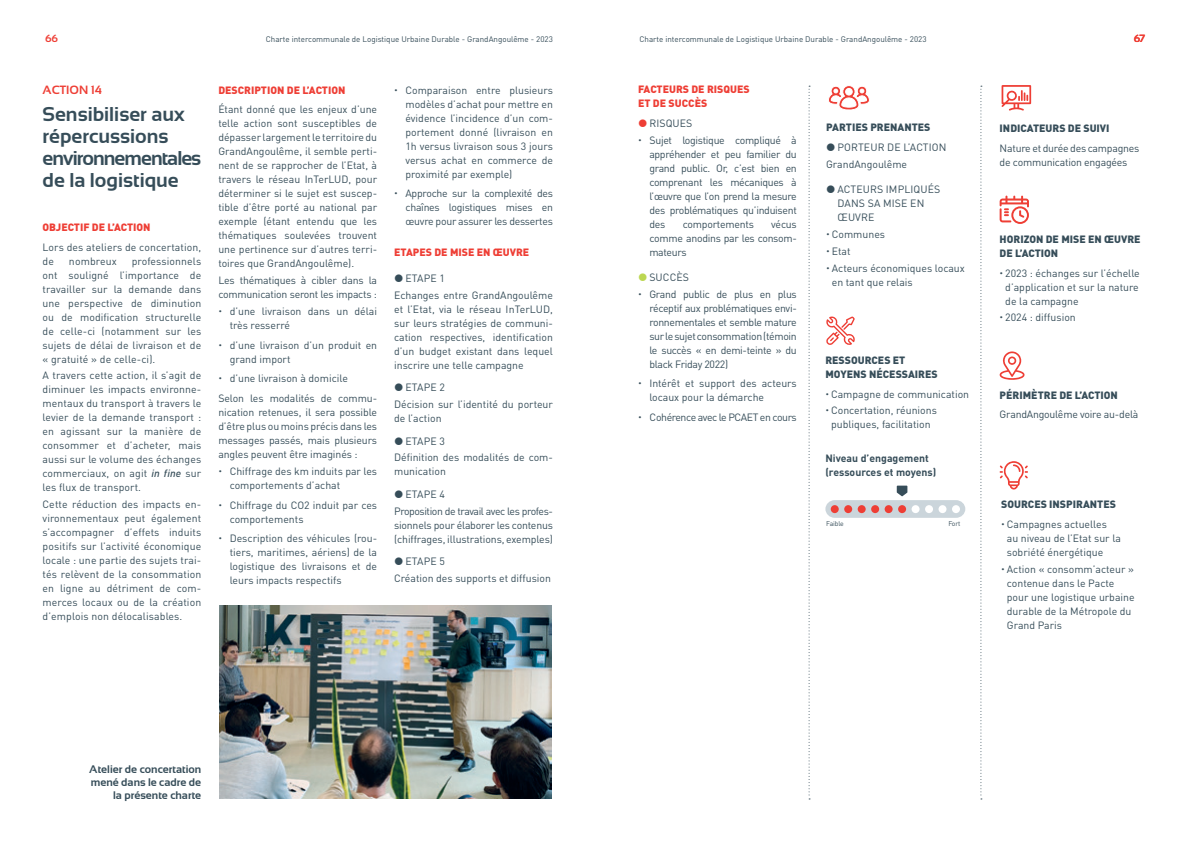
<style>
.page{position:relative;width:1191px;height:842px;background:#fff}
.page>*{position:absolute;margin:0;border:0;box-sizing:border-box;transform-origin:0 0}
.TITRE{font:700 20px/22px "Sansation";color:#364d59}
.SURTITRE_AXE_2{font:700 12px "Sansation";color:#ee3e35}
.TITRE-2{font:700 11px/13px "Sansation";color:#364d59;text-align:right}
.body{font:10.5px/14px "DIN Pro";color:#364d59}
.ACTIONPUCE{font:10.5px/14px "DIN Pro";letter-spacing:-.01em;color:#364d59;text-align:justify}
.body-2{font:10.5px/14px "DIN Pro";letter-spacing:-.02em;color:#364d59}
.body-3{font:900 10.5px/14px "DIN Pro";color:#364d59}
.T2_AXE_2{font:900 10.5px/14px "DIN Pro";color:#ee3e35}
.body-4{font:700 10.5px/14px "DIN Pro";color:#364d59}
.ETAPE{font:10.5px "DIN Pro";letter-spacing:.01em;color:#364d59}
.ACTIONPUCE-2{font:10.5px "DIN Pro";letter-spacing:-.04em;color:#364d59}
.body-5{font:700 10.5px "Sansation";color:#ee3e35}
.body-6{font:8px "DIN Pro";color:#364d59}
.body-7{font:6.8px "DIN Pro";letter-spacing:-.01em;color:#364d59}
.s1{font-family:"DIN";font-weight:500;font-style:italic}
</style>
<div class="page">
<svg style="left:1001px;top:85px;width:30px;height:26px"></svg>
<svg style="left:999px;top:351px;width:25px;height:29px"></svg>
<svg style="left:999px;top:461px;width:29px;height:28px"></svg>
<svg style="left:980px;top:86px;width:2px;height:713px"></svg>
<svg style="left:808px;top:86px;width:2px;height:713px"></svg>
<svg style="left:999px;top:195px;width:30px;height:29px"></svg>
<svg style="left:826px;top:317px;width:29px;height:28px"></svg>
<svg style="left:825px;top:486px;width:140px;height:32px"></svg>
<img style="left:220px;top:605px;width:331px;height:193px">
<svg style="left:829px;top:85px;width:41px;height:25px"></svg>
<p class="body-5" style="left:45px;top:33px;width:14px">66</p>
<p class="body-5" style="left:1133px;top:33px;width:13px">67</p>
<p class="body-6" style="left:266px;top:34px;width:289px">Charte intercommunale de Logistique Urbaine Durable - GrandAngoulême - 2023</p>
<p class="body-6" style="left:639px;top:34px;width:289px">Charte intercommunale de Logistique Urbaine Durable - GrandAngoulême - 2023</p>
<p class="SURTITRE_AXE_2" style="left:43px;top:83px;width:61px">ACTION 14</p>
<p class="TITRE" style="left:43px;top:103px;width:160px">Sensibiliser aux répercussions environnementales de la logistique</p>
<p class="T2_AXE_2" style="left:43px;top:220px;width:110px">OBJECTIF DE L’ACTION</p>
<p class="body" style="left:43px;top:239px;width:160px">Lors des ateliers de concertation, de</p>
<p class="body" style="left:43px;top:253px;width:160px;text-align:justify;text-indent:89px">professionnels ont souligné l’importance de travailler sur la demande dans une perspective de diminution ou de modification structurelle de celle-ci (notamment sur les sujets de délai de livraison et de « gratuité » de celle-ci).</p>
<p class="body" style="left:43px;top:368px;width:160px;text-align:justify">A travers cette action, il s’agit de diminuer les impacts environne&shy;mentaux du transport à travers le levier de la demande transport : en agissant sur la manière de consommer et d’acheter, mais aussi sur le volume des échanges commerciaux, on agit <span class="s1">in fine</span> sur les flux de transport.</p>
<p class="body" style="left:43px;top:497px;width:160px;text-align:justify">Cette réduction des impacts en&shy;vironnementaux peut également s’accompagner d’effets induits positifs sur l’activité économique locale : une partie des sujets trai&shy;tés relèvent de la consommation en ligne au détriment de com&shy;merces locaux ou de la création d’emplois non délocalisables.</p>
<p class="body" style="left:69px;top:253px;width:49px">nombreux</p>
<p class="T2_AXE_2" style="left:218px;top:82px;width:129px">DESCRIPTION DE L’ACTION</p>
<p class="body" style="left:218px;top:102px;width:160px;text-align:justify">Étant donné que les enjeux d’une telle action sont susceptibles de dépasser largement le territoire du GrandAngoulême, il semble perti&shy;nent de se rapprocher de l’Etat, à travers le réseau InTerLUD, pour déterminer si le sujet est suscep&shy;tible d’être porté au national par exemple (étant entendu que les thématiques soulevées trouvent une pertinence sur d’autres terri&shy;toires que GrandAngoulême).</p>
<p class="body-2" style="left:218px;top:273px;width:160px">Les thématiques à cibler dans la communication seront les impacts :</p>
<p class="ACTIONPUCE" style="left:230px;top:304px;width:149px">d’une livraison dans un délai très resserré</p>
<p class="ACTIONPUCE" style="left:230px;top:337px;width:149px">d’une livraison d’un produit en grand import</p>
<p class="ACTIONPUCE" style="left:230px;top:371px;width:120px">d’une livraison à domicile</p>
<p class="body" style="left:218px;top:391px;width:160px;text-align:justify">Selon les modalités de commu&shy;nication retenues, il sera possible d’être plus ou moins précis dans les messages passés, mais plusieurs angles peuvent être imaginés :</p>
<p class="ACTIONPUCE" style="left:230px;top:464px;width:149px">Chiffrage des km induits par les comportements d’achat</p>
<p class="ACTIONPUCE" style="left:230px;top:497px;width:149px">Chiffrage du CO2 induit par ces comportements</p>
<p class="ACTIONPUCE" style="left:230px;top:531px;width:149px">Description des véhicules (rou&shy;tiers, maritimes, aériens) de la logistique des livraisons et de leurs impacts respectifs</p>
<p class="ACTIONPUCE" style="left:405px;top:83px;width:149px">Comparaison entre plusieurs modèles d’achat pour mettre en évidence l’incidence d’un com&shy;portement donné (livraison en 1h versus livraison sous 3 jours versus achat en commerce de proximité par exemple)</p>
<p class="ACTIONPUCE" style="left:405px;top:186px;width:149px">Approche sur la complexité des chaînes logistiques mises en œuvre pour assurer les dessertes</p>
<p class="T2_AXE_2" style="left:394px;top:245px;width:137px">ETAPES DE MISE EN ŒUVRE</p>
<p class="ETAPE" style="left:405px;top:271px;width:41px">ETAPE 1</p>
<p class="body" style="left:394px;top:287px;width:160px;text-align:justify">Echanges entre GrandAngoulême et l’Etat, via le réseau InTerLUD, sur leurs stratégies de communi&shy;cation respectives, identification d’un budget existant dans lequel inscrire une telle campagne</p>
<p class="ETAPE" style="left:405px;top:380px;width:41px">ETAPE 2</p>
<p class="body" style="left:394px;top:397px;width:160px">Décision sur l’identité du porteur de l’action</p>
<p class="ETAPE" style="left:405px;top:434px;width:41px">ETAPE 3</p>
<p class="body" style="left:394px;top:450px;width:160px">Définition des modalités de com&shy;munication</p>
<p class="ETAPE" style="left:405px;top:487px;width:41px">ETAPE 4</p>
<p class="body" style="left:394px;top:503px;width:160px;text-align:justify">Proposition de travail avec les profes&shy;sionnels pour élaborer les contenus (chiffrages, illustrations, exemples)</p>
<p class="ETAPE" style="left:405px;top:554px;width:41px">ETAPE 5</p>
<p class="body" style="left:394px;top:571px;width:158px">Création des supports et diffusion</p>
<p class="TITRE-2" style="left:89px;top:762px;width:113px">Atelier de concertation mené dans le cadre de la présente charte</p>
<p class="T2_AXE_2" style="left:638px;top:82px;width:113px">FACTEURS DE RISQUES<br>ET DE SUCCÈS</p>
<p class="body" style="left:649px;top:116px;width:45px">RISQUES</p>
<p class="ACTIONPUCE" style="left:649px;top:132px;width:149px">Sujet logistique compliqué à appréhender et peu familier du grand public. Or, c’est bien en comprenant les mécaniques à l’œuvre que l’on prend la mesure des problématiques qu’induisent des</p>
<p class="ACTIONPUCE" style="left:649px;top:216px;width:149px;text-indent:122px">vécus comme anodins par les consom&shy;mateurs</p>
<p class="body" style="left:649px;top:270px;width:41px">SUCCÈS</p>
<p class="ACTIONPUCE" style="left:649px;top:287px;width:149px">Grand public de plus en plus réceptif aux problématiques envi&shy;ronnementales et semble mature sur le sujet consommation (témoin le succès « en demi-teinte » du black Friday 2022)</p>
<p class="ACTIONPUCE" style="left:649px;top:376px;width:149px">Intérêt et support des acteurs locaux pour la démarche</p>
<p class="ACTIONPUCE-2" style="left:649px;top:410px;width:149px">Cohérence avec le PCAET en cours</p>
<p class="ACTIONPUCE" style="left:682px;top:216px;width:73px">comportements</p>
<p class="body-3" style="left:826px;top:120px;width:106px">PARTIES PRENANTES</p>
<p class="body" style="left:837px;top:140px;width:110px">PORTEUR DE L’ACTION</p>
<p class="body" style="left:826px;top:156px;width:82px">GrandAngoulême</p>
<p class="body" style="left:837px;top:182px;width:104px">ACTEURS IMPLIQUÉS<br>DANS SA MISE EN<br>ŒUVRE</p>
<p class="body" style="left:831px;top:227px;width:55px">Communes</p>
<p class="body" style="left:831px;top:243px;width:20px">Etat</p>
<p class="body" style="left:831px;top:260px;width:134px">Acteurs économiques locaux en tant que relais</p>
<p class="body-3" style="left:825px;top:353px;width:114px">RESSOURCES ET<br>MOYENS NÉCESSAIRES</p>
<p class="body" style="left:831px;top:386px;width:139px">Campagne de communication</p>
<p class="body" style="left:831px;top:403px;width:107px">Concertation, réunions publiques, facilitation</p>
<p class="body-4" style="left:825px;top:451px;width:112px">Niveau d’engagement (ressources et moyens)</p>
<p class="body-7" style="left:826px;top:519px;width:19px">Faible</p>
<p class="body-7" style="left:948px;top:519px;width:14px">Fort</p>
<p class="body-3" style="left:999px;top:121px;width:111px">INDICATEURS DE SUIVI</p>
<p class="body-2" style="left:999px;top:140px;width:141px">Nature et durée des campagnes de communication engagées</p>
<p class="body-3" style="left:999px;top:232px;width:143px">HORIZON DE MISE EN ŒUVRE<br>DE L’ACTION</p>
<p class="body" style="left:1005px;top:265px;width:136px;text-align:justify">2023 : échanges sur l’échelle d’application et sur la nature de la campagne</p>
<p class="body" style="left:1005px;top:310px;width:72px">2024 : diffusion</p>
<p class="body-3" style="left:999px;top:387px;width:120px">PÉRIMÈTRE DE L’ACTION</p>
<p class="body-2" style="left:999px;top:407px;width:140px">GrandAngoulême voire au-delà</p>
<p class="body-3" style="left:1001px;top:497px;width:116px">SOURCES INSPIRANTES</p>
<p class="body" style="left:1007px;top:516px;width:116px">Campagnes actuelles au niveau de l’Etat sur la sobriété énergétique</p>
<p class="body" style="left:1007px;top:561px;width:129px">Action « consomm’acteur » contenue dans le Pacte pour une logistique urbaine durable de la Métropole du<br>Grand Paris</p>
</div>
